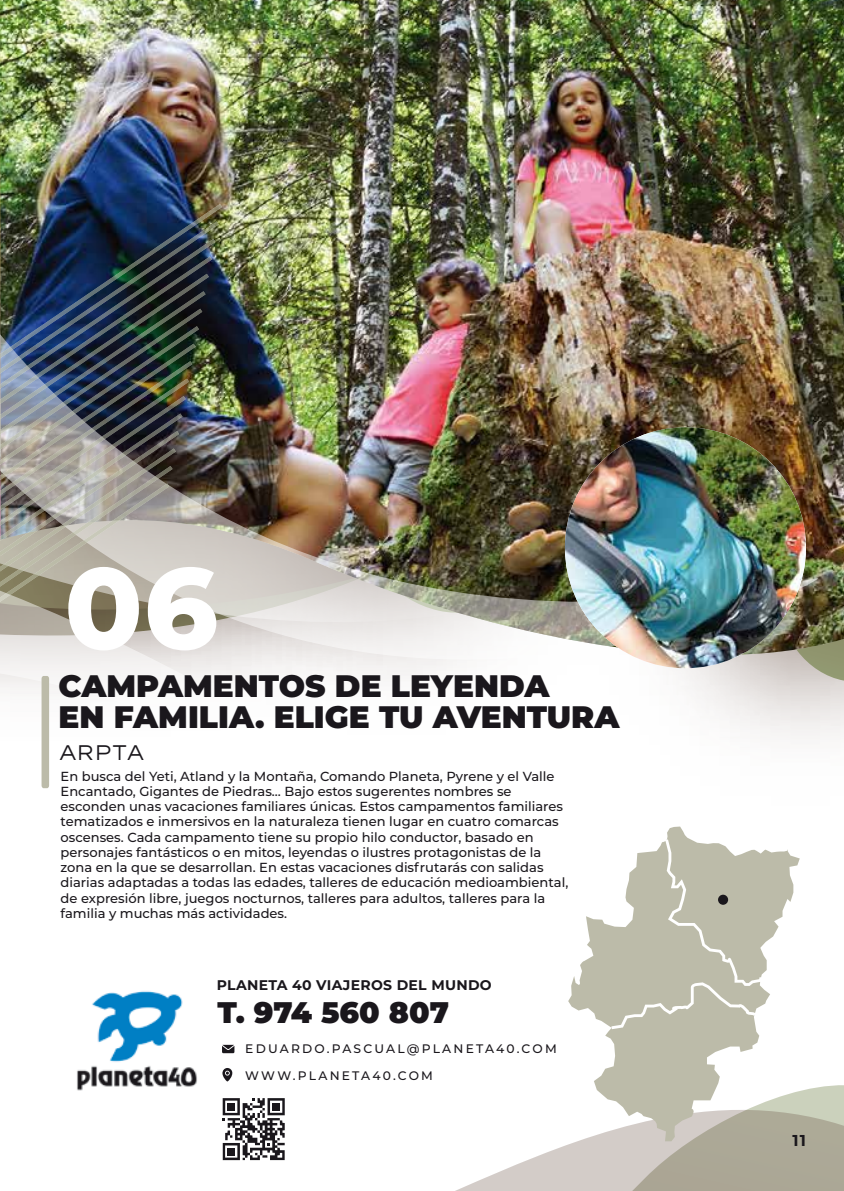
<style>
.page{position:relative;width:844px;height:1191px;background:#fff}
.page>*{position:absolute;margin:0;border:0;box-sizing:border-box;transform-origin:0 0}
.t1{font:800 114.8px "Montserrat";color:#fff}
.t2{font:900 30.97px/31px "Montserrat";color:#1a171c}
.t3{font:900 29.75px "Montserrat";color:#1a171c}
.t4{font:21px "Chanel 200";color:#1a171c}
.t5{font:700 15.75px "Montserrat";color:#1a171c}
.t6{font:700 14px "Montserrat";letter-spacing:.02em;color:#1a171c}
.t7{font:500 13.12px/15.2px "Montserrat";color:#1a171c}
.t8{font:500 12.25px "Montserrat";letter-spacing:.18em;color:#1a171c}
</style>
<div class="page">
<svg style="left:686px;top:683px;width:157px;height:33px;fill:#ece9e7"></svg>
<img style="left:1px;top:0;width:842px;height:683px">
<svg style="left:0;top:0;width:1px;height:121px"></svg>
<img style="left:0;top:121px;width:1px;height:83px">
<svg style="left:816px;top:1109px;width:27px;height:82px;background:#b0ae9c"></svg>
<img style="left:212px;top:333px;width:605px;height:326px">
<img style="left:0;top:204px;width:222px;height:260px">
<img style="left:0;top:221px;width:219px;height:260px">
<img style="left:0;top:239px;width:215px;height:260px">
<img style="left:0;top:256px;width:212px;height:252px">
<img style="left:0;top:274px;width:209px;height:234px">
<img style="left:0;top:291px;width:205px;height:217px">
<img style="left:0;top:309px;width:202px;height:199px">
<img style="left:0;top:326px;width:199px;height:182px">
<img style="left:0;top:344px;width:196px;height:164px">
<img style="left:0;top:361px;width:192px;height:147px">
<img style="left:0;top:378px;width:189px;height:130px">
<img style="left:0;top:396px;width:186px;height:112px">
<svg style="left:0;top:413px;width:182px;height:95px;background:#5f6268"></svg>
<svg style="left:0;top:431px;width:179px;height:77px;background:#7c7876"></svg>
<svg style="left:0;top:448px;width:176px;height:60px;background:#8c867f"></svg>
<svg style="left:0;top:466px;width:172px;height:42px;background:#a19d94"></svg>
<svg style="left:0;top:483px;width:169px;height:25px;background:#a09c97"></svg>
<svg style="left:0;top:508px;width:316px;height:259px"></svg>
<svg style="left:42px;top:676px;width:7px;height:112px"></svg>
<img style="left:564px;top:427px;width:241px;height:241px;border-radius:120px">
<svg style="left:222px;top:826px;width:594px;height:365px"></svg>
<div style="left:717px;top:894px;width:11px;height:10px;background:#1a171c;border-radius:50%"></div>
<img style="left:77px;top:991px;width:120px;height:100px">
<h1 class="t1" style="left:64px;top:524px;width:155px">06</h1>
<h2 class="t2" style="left:59px;top:669px;width:562px">CAMPAMENTOS DE LEYENDA<br>EN FAMILIA. ELIGE TU AVENTURA</h2>
<h3 class="t4" style="left:59px;top:741px;width:86px">ARPTA</h3>
<p class="t7" style="left:61px;top:768px;width:509px">En busca del Yeti, Atland y la Montaña, Comando Planeta, Pyrene y el Valle Encantado, Gigantes de Piedras… Bajo estos sugerentes nombres se esconden unas vacaciones familiares únicas. Estos campamentos familiares tematizados e inmersivos en la naturaleza tienen lugar en cuatro comarcas oscenses. Cada campamento tiene su propio hilo conductor, basado en personajes fantásticos o en mitos, leyendas o ilustres protagonistas de la zona en la que se desarrollan. En estas vacaciones disfrutarás con salidas diarias adaptadas a todas las edades, talleres de educación medioambiental, de expresión libre, juegos nocturnos, talleres para adultos, talleres para la familia y muchas más actividades.</p>
<p class="t6" style="left:217px;top:974px;width:276px">PLANETA 40 VIAJEROS DEL MUNDO</p>
<h3 class="t3" style="left:217px;top:990px;width:233px">T. 974 560 807</h3>
<p class="t8" style="left:245px;top:1040px;width:313px">EDUARDO.PASCUAL@PLANETA40.COM</p>
<p class="t8" style="left:245px;top:1067px;width:189px">WWW.PLANETA40.COM</p>
<p class="t5" style="left:792px;top:1129px;width:15px">11</p>
</div>
